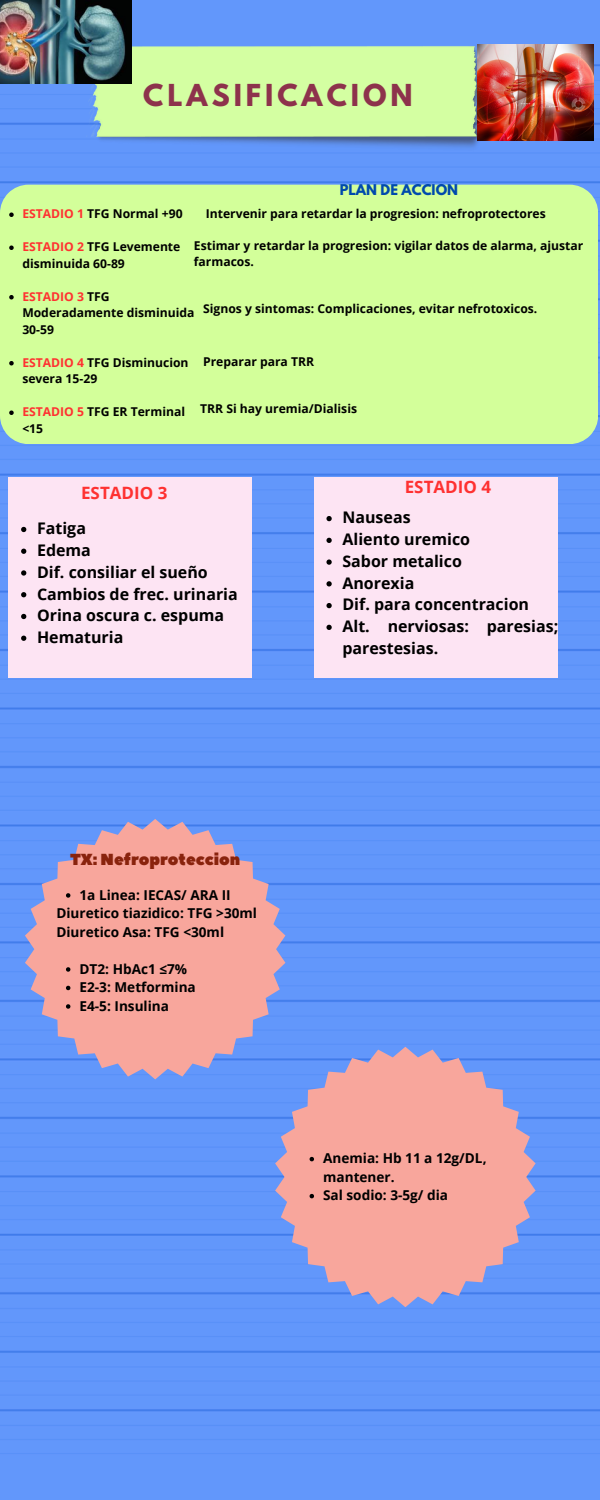
<style>
.page{position:relative;width:600px;height:1500px;background:#6297fb}
.page>*{position:absolute;margin:0;border:0;box-sizing:border-box;transform-origin:0 0}
.t1{font:700 26.8px "League Spartan";letter-spacing:.15em;color:#8d324c}
.t2{font:700 17px "Open Sans";color:#ff3131}
.t3{font:700 16px/21.8px "Open Sans";color:#000}
.t4{font:16px "Peace Sans";color:#89230d}
.t5{font:700 13.6px/18.5px "Open Sans";color:#000}
.t6{font:700 13.1px "League Spartan";color:#004aad}
.t7{font:700 12.2px/16.5px "Open Sans";color:#000}
.s1{color:#ff3131}
</style>
<div class="page">
<img style="left:87px;top:44px;width:397px;height:108px">
<img style="left:478px;top:44px;width:115px;height:96px">
<img style="left:0;top:0;width:131px;height:83px">
<div style="left:0;top:185px;width:598px;height:259px;background:#d3ff9a"></div>
<div style="left:9px;top:477px;width:243px;height:200px;background:#fde4f3"></div>
<div style="left:314px;top:477px;width:243px;height:200px;background:#fde4f3"></div>
<svg style="left:25px;top:819px;width:260px;height:260px;background:#cfa1b5"></svg>
<svg style="left:9px;top:212px;width:5px;height:5px"></svg>
<svg style="left:9px;top:245px;width:5px;height:5px"></svg>
<svg style="left:9px;top:295px;width:5px;height:4px"></svg>
<svg style="left:9px;top:361px;width:5px;height:4px"></svg>
<svg style="left:9px;top:410px;width:5px;height:5px"></svg>
<svg style="left:21px;top:527px;width:5px;height:5px"></svg>
<svg style="left:21px;top:549px;width:5px;height:5px"></svg>
<svg style="left:21px;top:570px;width:5px;height:6px"></svg>
<svg style="left:21px;top:592px;width:5px;height:5px"></svg>
<svg style="left:21px;top:614px;width:5px;height:5px"></svg>
<svg style="left:21px;top:636px;width:5px;height:5px"></svg>
<svg style="left:326px;top:516px;width:6px;height:5px"></svg>
<svg style="left:326px;top:538px;width:6px;height:5px"></svg>
<svg style="left:326px;top:559px;width:6px;height:6px"></svg>
<svg style="left:326px;top:581px;width:6px;height:5px"></svg>
<svg style="left:326px;top:603px;width:6px;height:5px"></svg>
<svg style="left:326px;top:625px;width:6px;height:5px"></svg>
<svg style="left:66px;top:893px;width:4px;height:5px"></svg>
<svg style="left:66px;top:967px;width:4px;height:5px"></svg>
<svg style="left:66px;top:986px;width:4px;height:4px"></svg>
<svg style="left:66px;top:1004px;width:4px;height:5px"></svg>
<svg style="left:275px;top:1047px;width:261px;height:260px;background:#cea1b5"></svg>
<svg style="left:310px;top:1157px;width:4px;height:4px"></svg>
<svg style="left:310px;top:1194px;width:4px;height:4px"></svg>
<p class="t1" style="left:143px;top:82px;width:271px">CLASIFICACION</p>
<p class="t6" style="left:340px;top:184px;width:120px">PLAN DE ACCION</p>
<p class="t7" style="left:206px;top:206px;width:341px">Intervenir para retardar la progresion: nefroprotectores</p>
<p class="t7" style="left:194px;top:237px;width:391px">Estimar y retardar la progresion: vigilar datos de alarma, ajustar farmacos.</p>
<p class="t7" style="left:203px;top:300px;width:336px">Signos y sintomas: Complicaciones, evitar nefrotoxicos.</p>
<p class="t7" style="left:22px;top:206px;width:162px"><span class="s1">ESTADIO 1</span> TFG Normal +90</p>
<h1 class="t7" style="left:22px;top:239px;width:160px"><span class="s1">ESTADIO 2</span> TFG Levemente disminuida 60-89</h1>
<p class="t7" style="left:22px;top:288px;width:174px"><span class="s1">ESTADIO 3</span> TFG<br>Moderadamente disminuida<br>30-59</p>
<h4 class="t7" style="left:22px;top:354px;width:168px"><span class="s1">ESTADIO 4</span> TFG Disminucion severa 15-29</h4>
<p class="t7" style="left:22px;top:404px;width:164px"><span class="s1">ESTADIO 5</span> TFG ER Terminal &lt;15</p>
<p class="t7" style="left:203px;top:353px;width:112px">Preparar para TRR</p>
<p class="t7" style="left:200px;top:400px;width:158px">TRR Si hay uremia/Dialisis</p>
<p class="t2" style="left:81px;top:481px;width:88px">ESTADIO 3</p>
<p class="t3" style="left:37px;top:517px;width:50px">Fatiga</p>
<p class="t3" style="left:37px;top:539px;width:55px">Edema</p>
<h2 class="t3" style="left:37px;top:561px;width:172px">Dif. consiliar el sueño</h2>
<p class="t3" style="left:37px;top:583px;width:202px">Cambios de frec. urinaria</p>
<p class="t3" style="left:37px;top:604px;width:189px">Orina oscura c. espuma</p>
<p class="t3" style="left:37px;top:626px;width:88px">Hematuria</p>
<p class="t2" style="left:405px;top:475px;width:88px">ESTADIO 4</p>
<p class="t3" style="left:342px;top:506px;width:70px">Nauseas</p>
<p class="t3" style="left:342px;top:528px;width:129px">Aliento uremico</p>
<h2 class="t3" style="left:342px;top:550px;width:121px">Sabor metalico</h2>
<p class="t3" style="left:342px;top:572px;width:73px">Anorexia</p>
<p class="t3" style="left:342px;top:593px;width:188px">Dif. para concentracion</p>
<p class="t3" style="left:342px;top:615px;width:217px">Alt. nerviosas: paresias; parestesias.</p>
<p class="t4" style="left:70px;top:848px;width:172px">TX: Nefroproteccion</p>
<p class="t5" style="left:80px;top:885px;width:153px">1a Linea: IECAS/ ARA II</p>
<p class="t5" style="left:56px;top:904px;width:202px">Diuretico tiazidico: TFG &gt;30ml<br>Diuretico Asa: TFG &lt;30ml</p>
<h3 class="t5" style="left:80px;top:959px;width:109px">DT2: HbAc1 ≤7%</h3>
<p class="t5" style="left:80px;top:978px;width:118px">E2-3: Metformina</p>
<h5 class="t5" style="left:80px;top:996px;width:91px">E4-5: Insulina</h5>
<p class="t5" style="left:323px;top:1149px;width:165px">Anemia: Hb 11 a 12g/DL, mantener.</p>
<p class="t5" style="left:323px;top:1186px;width:126px">Sal sodio: 3-5g/ dia</p>
</div>
